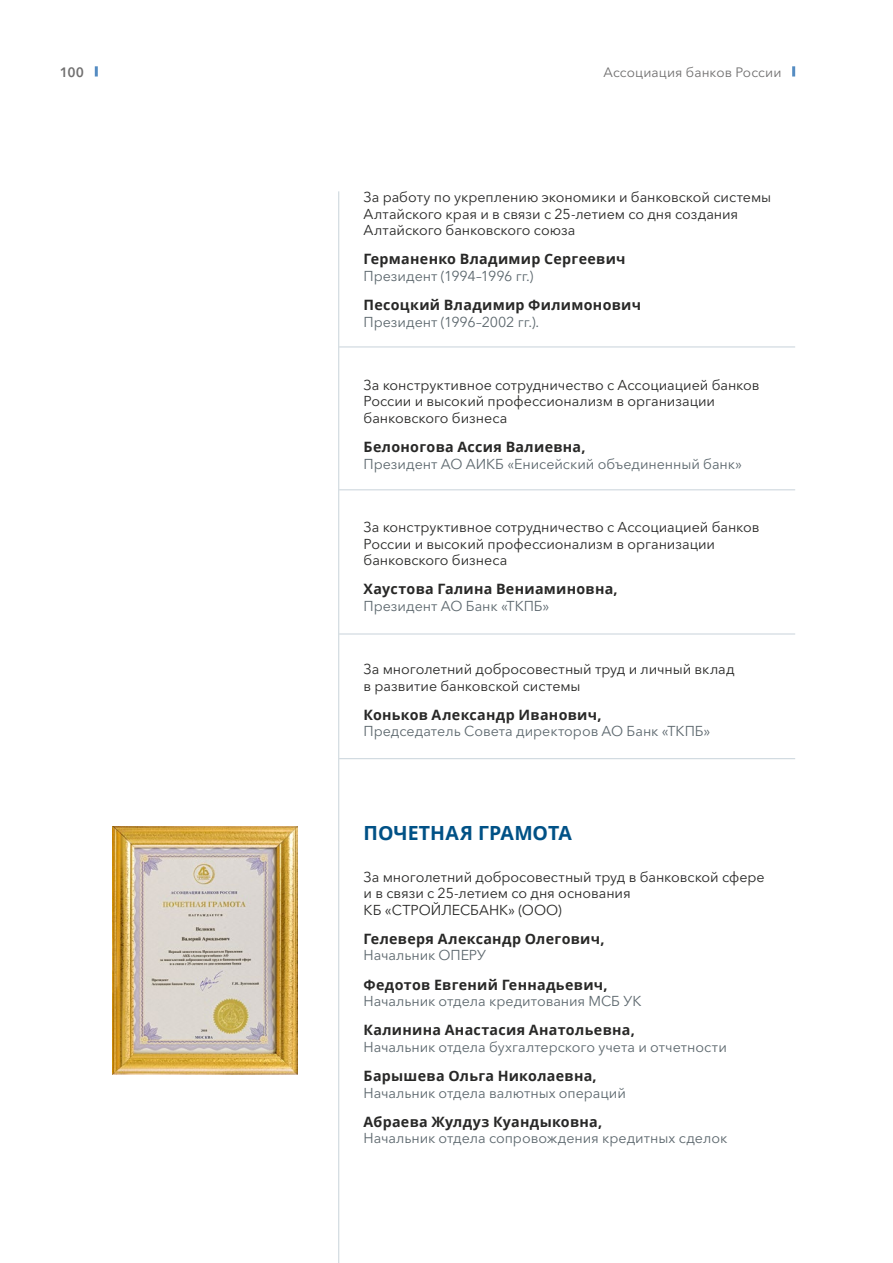
<style>
.page{position:relative;width:893px;height:1263px;background:#fff}
.page>*{position:absolute;margin:0;border:0;box-sizing:border-box;transform-origin:0 0}
.t1{font:700 19.5px "Open Sans";color:#005186}
.t2{font:14.25px/16.5px "Avenir Next Cyr";letter-spacing:-.005em;color:#282827}
.t3{font:14.25px "Avenir Next Cyr";letter-spacing:-.005em;color:#5d686e}
.t4{font:700 14.25px "Open Sans";letter-spacing:.02em;color:#282827}
.t5{font:13.5px "Avenir Next Cyr";letter-spacing:.005em;color:#706f6f}
.t6{font:600 13.5px "Avenir Next Cyr";color:#706f6f}
</style>
<div class="page">
<svg style="left:792px;top:66px;width:3px;height:11px"></svg>
<svg style="left:95px;top:66px;width:3px;height:11px"></svg>
<hr style="left:338px;top:191px;width:1px;height:1072px;background:#c8d3da">
<img style="left:112px;top:826px;width:186px;height:248px">
<hr style="left:339px;top:347px;width:456px;height:1px;background:#c8d3da">
<hr style="left:339px;top:489px;width:456px;height:1px;background:#c8d3da">
<hr style="left:339px;top:634px;width:456px;height:1px;background:#c8d3da">
<hr style="left:339px;top:758px;width:456px;height:1px;background:#c8d3da">
<p class="t6" style="left:60px;top:64px;width:26px">100</p>
<p class="t5" style="left:603px;top:64px;width:180px">Ассоциация банков России</p>
<p class="t2" style="left:364px;top:189px;width:409px">За работу по укреплению экономики и банковской системы<br>Алтайского края и в связи с 25‑летием со дня создания<br>Алтайского банковского союза</p>
<p class="t4" style="left:364px;top:249px;width:263px">Германенко Владимир Сергеевич</p>
<p class="t3" style="left:364px;top:267px;width:171px">Президент (1994–1996 гг.)</p>
<p class="t4" style="left:364px;top:295px;width:279px">Песоцкий Владимир Филимонович</p>
<p class="t3" style="left:364px;top:313px;width:177px">Президент (1996–2002 гг.).</p>
<p class="t2" style="left:364px;top:377px;width:397px">За конструктивное сотрудничество с Ассоциацией банков<br>России и высокий профессионализм в организации банковского бизнеса</p>
<p class="t4" style="left:364px;top:437px;width:224px">Белоногова Ассия Валиевна,</p>
<p class="t3" style="left:364px;top:455px;width:380px">Президент АО АИКБ «Енисейский объединенный банк»</p>
<p class="t2" style="left:364px;top:519px;width:397px">За конструктивное сотрудничество с Ассоциацией банков<br>России и высокий профессионализм в организации банковского бизнеса</p>
<p class="t4" style="left:364px;top:579px;width:256px">Хаустова Галина Вениаминовна,</p>
<p class="t3" style="left:364px;top:597px;width:187px">Президент АО Банк «ТКПБ»</p>
<p class="t2" style="left:364px;top:661px;width:373px">За многолетний добросовестный труд и личный вклад в развитие банковской системы</p>
<p class="t4" style="left:364px;top:704px;width:239px">Коньков Александр Иванович,</p>
<p class="t3" style="left:364px;top:723px;width:348px">Председатель Совета директоров АО Банк «ТКПБ»</p>
<h1 class="t1" style="left:364px;top:819px;width:210px">ПОЧЕТНАЯ ГРАМОТА</h1>
<p class="t2" style="left:364px;top:868px;width:403px">За многолетний добросовестный труд в банковской сфере и в связи с 25‑летием со дня основания<br>КБ «СТРОЙЛЕСБАНК» (ООО)</p>
<p class="t4" style="left:364px;top:929px;width:242px">Гелеверя Александр Олегович,</p>
<p class="t3" style="left:364px;top:947px;width:124px">Начальник ОПЕРУ</p>
<p class="t4" style="left:364px;top:974px;width:246px">Федотов Евгений Геннадьевич,</p>
<p class="t3" style="left:364px;top:993px;width:279px">Начальник отдела кредитования МСБ УК</p>
<p class="t4" style="left:364px;top:1020px;width:273px">Калинина Анастасия Анатольевна,</p>
<p class="t3" style="left:364px;top:1038px;width:365px">Начальник отдела бухгалтерского учета и отчетности</p>
<p class="t4" style="left:364px;top:1066px;width:235px">Барышева Ольга Николаевна,</p>
<p class="t3" style="left:364px;top:1084px;width:264px">Начальник отдела валютных операций</p>
<p class="t4" style="left:364px;top:1112px;width:240px">Абраева Жулдуз Куандыковна,</p>
<p class="t3" style="left:364px;top:1130px;width:365px">Начальник отдела сопровождения кредитных сделок</p>
</div>
